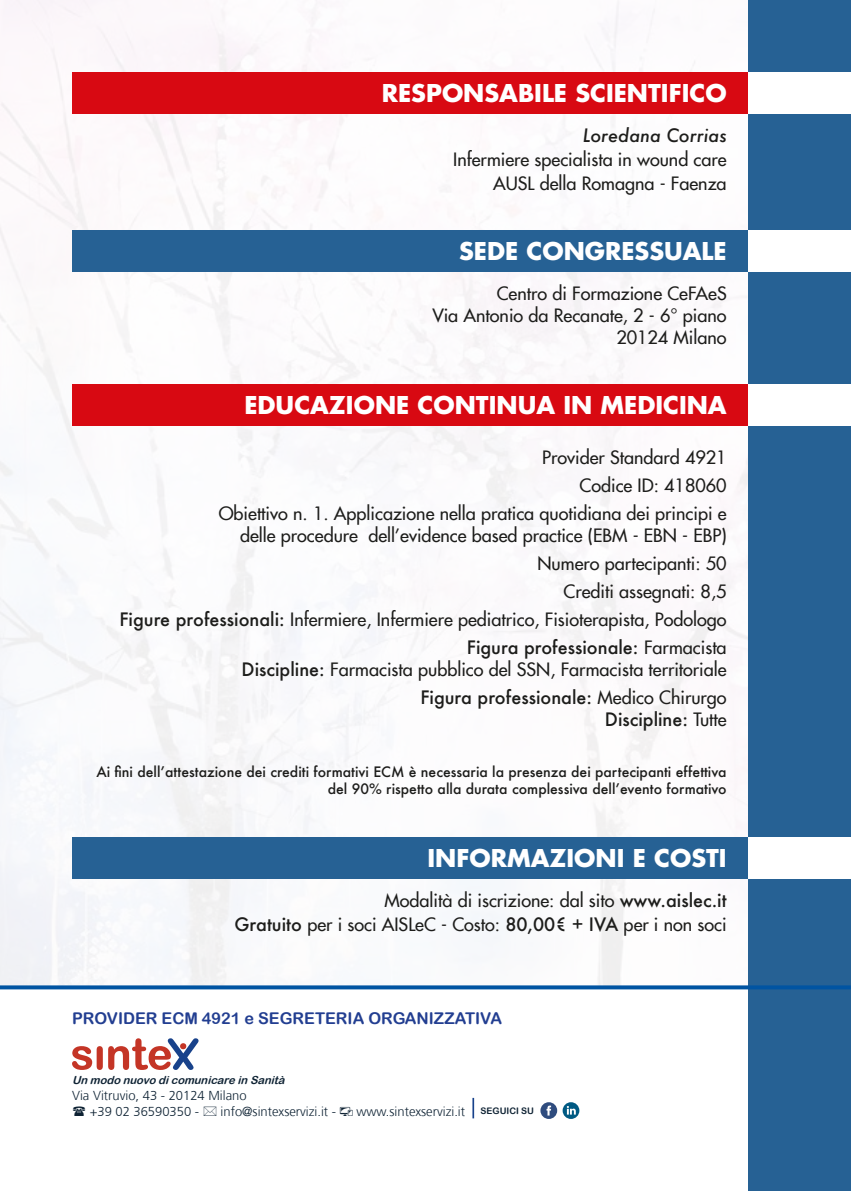
<style>
.page{position:relative;width:851px;height:1191px;background:#fff}
.page>*{position:absolute;margin:0;border:0;box-sizing:border-box;transform-origin:0 0}
.t1{font:700 24px "Futura";color:#fff}
.t2{font:18px/28px "Futura";color:#1d1d1b;text-align:right}
.t3{font:500 18px "Futura";color:#1d1d1b}
.t4{font:italic 500 18px "Futura";color:#1d1d1b}
.t5{font:16.2px "Arial Rounded MT Bold";color:#223e91}
.t6{font:500 14px/16.8px "Futura";color:#1d1d1b;text-align:right}
.t7{font:300 13px/15.6px "Frutiger";color:#0e2233}
.t8{font:italic 11.2px "Arial Rounded MT Bold";color:#0e2233}
.s1{font-weight:500}
.s2{font-weight:400}
</style>
<div class="page">
<div style="left:748px;top:0;width:102px;height:1191px;background:#266194"></div>
<div style="left:72px;top:72px;width:706px;height:42px;background:#d80912"></div>
<div style="left:748px;top:72px;width:102px;height:42px;background:#fff"></div>
<div style="left:72px;top:230px;width:778px;height:42px;background:#266194"></div>
<div style="left:748px;top:230px;width:102px;height:42px;background:#fff"></div>
<div style="left:72px;top:384px;width:706px;height:42px;background:#d80912"></div>
<div style="left:748px;top:384px;width:102px;height:42px;background:#fff"></div>
<div style="left:72px;top:837px;width:778px;height:42px;background:#266194"></div>
<div style="left:748px;top:837px;width:102px;height:42px;background:#fff"></div>
<svg style="left:72px;top:1038px;width:126px;height:32px"></svg>
<hr style="left:472px;top:1097px;width:2px;height:21px;background:#18428b">
<svg style="left:540px;top:1102px;width:39px;height:17px"></svg>
<svg style="left:0;top:985px;width:850px;height:4px;background:#1662a9"></svg>
<h1 class="t1" style="left:382px;top:77px;width:346px">RESPONSABILE SCIENTIFICO</h1>
<p class="t4" style="left:582px;top:123px;width:145px">Loredana Corrias</p>
<p class="t2" style="left:453px;top:148px;width:275px;line-height:24px">Infermiere specialista in wound care<br>AUSL della Romagna - Faenza</p>
<h1 class="t1" style="left:459px;top:235px;width:269px">SEDE CONGRESSUALE</h1>
<p class="t2" style="left:432px;top:282px;width:295px;line-height:22px">Centro di Formazione CeFAeS<br>Via Antonio da Recanate, 2 - 6° piano<br>20124 Milano</p>
<h1 class="t1" style="left:244px;top:389px;width:484px">EDUCAZIONE CONTINUA IN MEDICINA</h1>
<p class="t2" style="left:219px;top:443px;width:509px">Provider Standard 4921<br>Codice ID: 418060<br>Obiettivo n. 1. Applicazione nella pratica quotidiana dei principi e</p>
<p class="t2" style="left:119px;top:521px;width:608px">delle procedure dell’evidence based practice (EBM - EBN - EBP)<br>Numero partecipanti: 50<br>Crediti assegnati: 8,5<br><span class="s1">Figure professionali:</span> Infermiere, Infermiere pediatrico, Fisioterapista, Podologo <span class="s1">Figura professionale:</span> Farmacista</p>
<p class="t2" style="left:241px;top:655px;width:486px"><span class="s1">Discipline:</span> Farmacista pubblico del SSN, Farmacista territoriale<br><span class="s1">Figura professionale:</span> Medico Chirurgo</p>
<p class="t3" style="left:604px;top:706px;width:123px">Discipline: <span class="s2">Tutte</span></p>
<p class="t6" style="left:96px;top:763px;width:631px">Ai fini dell’attestazione dei crediti formativi ECM è necessaria la presenza dei partecipanti effettiva del 90% rispetto alla durata complessiva dell’evento formativo</p>
<h1 class="t1" style="left:427px;top:842px;width:300px">INFORMAZIONI E COSTI</h1>
<p class="t2" style="left:234px;top:889px;width:493px;line-height:24px">Modalità di iscrizione: dal sito <span class="s1">www.aislec.it<br>Gratuito</span> per i soci AISLeC - Costo: €<span class="s1">80,00€ + IVA</span> per i non soci</p>
<p class="t5" style="left:72px;top:1008px;width:431px">PROVIDER ECM 4921 e SEGRETERIA ORGANIZZATIVA</p>
<p class="t8" style="left:72px;top:1073px;width:217px">Un modo nuovo dicomunicare in Sanità</p>
<p class="t7" style="left:90px;top:1088px;width:158px;text-indent:-18px">Via Vitruvio, 43 - 20124 Milano +39 02 36590350 -</p>
<p class="t7" style="left:221px;top:1103px;width:117px">info@sintexservizi.it -</p>
<p class="t7" style="left:356px;top:1103px;width:179px">www.sintexservizi.it <sup>SEGUICI</sup> <sup>SU</sup></p>
</div>
